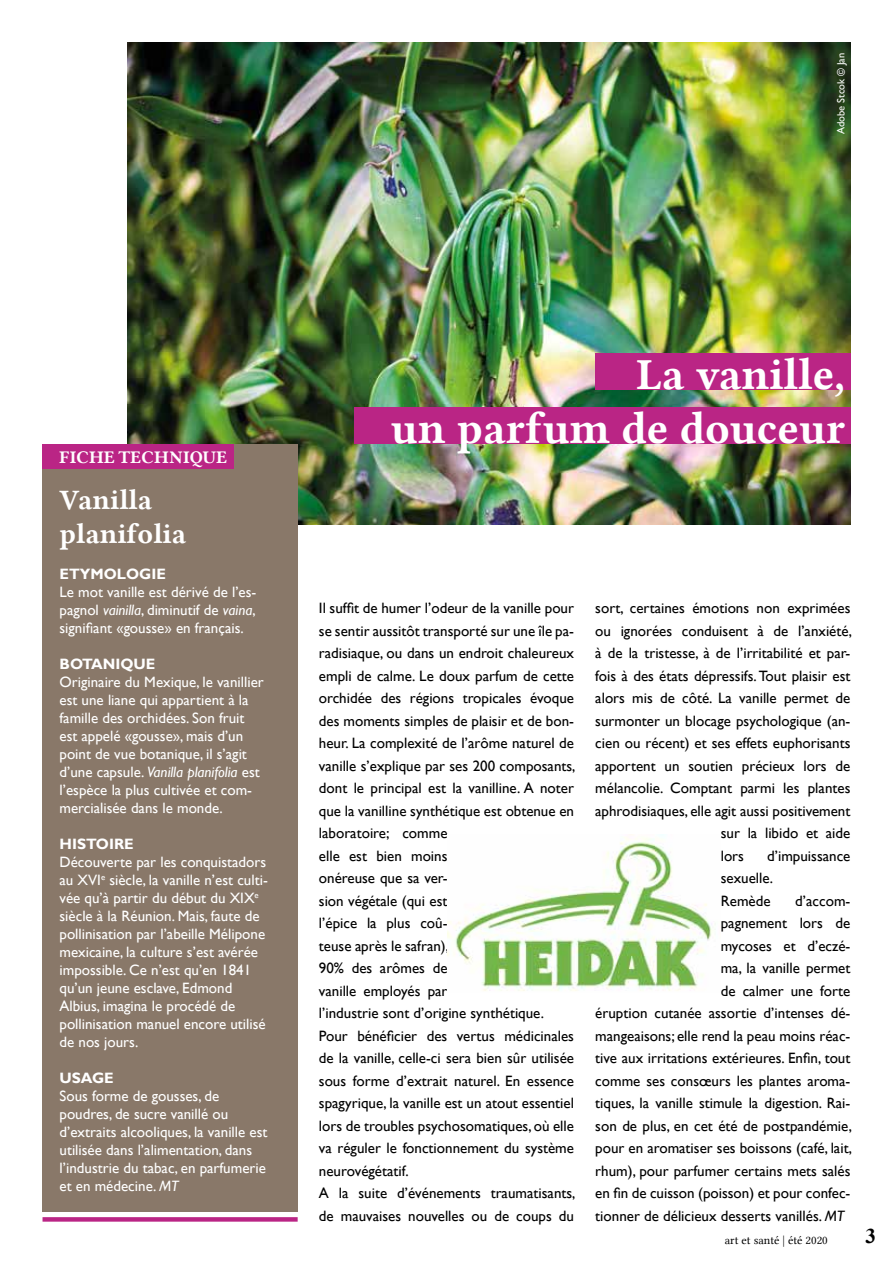
<style>
.page{position:relative;width:893px;height:1263px;background:#fff}
.page>*{position:absolute;margin:0;border:0;box-sizing:border-box;transform-origin:0 0}
.t1{font:45px/54px "Lin Libertine B";color:#fff;text-align:right}
.t2{font:28.5px/34.2px "Lin Libertine B";color:#fff}
.t3{font:700 21px "Times New Roman";color:#000}
.t4{font:18px "Lin Libertine B";letter-spacing:.01em;color:#fff}
.t5{font:15px/22.5px "Gill Sans";color:#000}
.t6{font:15px/18px "Gill Sans";color:#fff}
.t7{font:700 15px "Gill Sans";color:#fff}
.t8{font:12px "Lin Libertine";color:#000}
.t9{font:10.5px "Gill Sans";color:#fff}
.s1{font-style:italic}
</style>
<div class="page">
<img style="left:128px;top:43px;width:722px;height:481px">
<div style="left:43px;top:1217px;width:255px;height:5px;background:#ba2585"></div>
<div style="left:43px;top:444px;width:255px;height:768px;background:#897869"></div>
<div style="left:43px;top:444px;width:191px;height:25px;background:#ba2585"></div>
<img style="left:448px;top:835px;width:268px;height:156px">
<div style="left:595px;top:353px;width:255px;height:36px;background:#ba2585"></div>
<div style="left:354px;top:407px;width:496px;height:36px;background:#ba2585"></div>
<p class="t9" style="left:835px;top:134px;width:83px;rotate:-90deg">Adobe Stcok © Jan</p>
<p class="t4" style="left:60px;top:444px;width:169px">FICHE TECHNIQUE</p>
<h2 class="t2" style="left:60px;top:482px;width:128px">Vanilla planifolia</h2>
<p class="t7" style="left:60px;top:565px;width:108px">ETYMOLOGIE</p>
<p class="t6" style="left:60px;top:583px;width:198px;text-align:justify">Le mot vanille est dérivé de l’es&shy;pagnol <span class="s1">vainilla</span>, diminutif de <span class="s1">vaina</span>, signifiant «gousse» en français.</p>
<p class="t7" style="left:60px;top:655px;width:97px">BOTANIQUE</p>
<p class="t6" style="left:60px;top:673px;width:206px">Originaire du Mexique, le vanillier est une liane qui appartient à la famille des orchidées. Son fruit est appelé «gousse», mais d’un point de vue botanique, il s’agit d’une capsule. <span class="s1">Vanilla planifolia</span> est l’espèce la plus cultivée et com&shy;mercialisée dans le monde.</p>
<p class="t7" style="left:60px;top:835px;width:76px">HISTOIRE</p>
<p class="t6" style="left:60px;top:853px;width:210px">Découverte par les conquistadors au XVI<sup>e</sup> siècle, la vanille n’est culti&shy;vée qu’à partir du début du XIX<sup>e </sup>siècle à la Réunion. Mais, faute de pollinisation par l’abeille Mélipone mexicaine, la culture s’est avérée impossible. Ce n’est qu’en 1841 qu’un jeune esclave, Edmond<br>Albius, imagina le procédé de pollinisation manuel encore utilisé de nos jours.</p>
<p class="t7" style="left:60px;top:1069px;width:56px">USAGE</p>
<p class="t6" style="left:60px;top:1087px;width:209px">Sous forme de gousses, de poudres, de sucre vanillé ou d’extraits alcooliques, la vanille est utilisée dans l’alimentation, dans l’industrie du tabac, en parfumerie et en médecine. <span class="s1">MT</span></p>
<h1 class="t1" style="left:391px;top:346px;width:456px">La vanille,<br>un parfum de douceur</h1>
<p class="t5" style="left:319px;top:597px;width:258px">Il suffit de humer l’odeur de la vanille pour se sentir aussitôt transporté sur une île pa&shy;radisiaque, ou dans un endroit chaleureux empli de calme. Le doux parfum de cette orchidée des régions tropicales évoque des moments simples de plaisir et de bon&shy;heur. La complexité de l’arôme naturel de vanille s’explique par ses 200 composants, dont le principal est la vanilline. A noter que la vanilline synthétique est obtenue en laboratoire; comme<br>elle est bien moins<br>onéreuse que sa ver-<br>sion végétale (qui est<br>l’épice la plus coû-<br>teuse après le safran),<br>90% des arômes de<br>vanille employés par<br>l’industrie sont d’origine synthétique.<br>Pour bénéficier des vertus médicinales de la vanille, celle-ci sera bien sûr utilisée sous forme d’extrait naturel. En essence spagyrique, la vanille est un atout essentiel lors de troubles psychosomatiques, où elle va réguler le fonctionnement du système neurovégétatif.<br>A la suite d’événements traumatisants, de mauvaises nouvelles ou de coups du</p>
<p class="t5" style="left:595px;top:597px;width:257px">sort, certaines émotions non exprimées</p>
<p class="t5" style="left:595px;top:620px;width:258px">ou ignorées conduisent à de l’anxiété,</p>
<p class="t5" style="left:595px;top:642px;width:257px">à de la tristesse, à de l’irritabilité et par-</p>
<p class="t5" style="left:595px;top:665px;width:257px">fois à des états dépressifs. Tout plaisir est</p>
<p class="t5" style="left:595px;top:687px;width:257px">alors mis de côté. La vanille permet de</p>
<p class="t5" style="left:595px;top:710px;width:257px">surmonter un blocage psychologique (an-</p>
<p class="t5" style="left:595px;top:732px;width:257px">cien ou récent) et ses effets euphorisants</p>
<p class="t5" style="left:595px;top:755px;width:257px">apportent un soutien précieux lors de</p>
<p class="t5" style="left:595px;top:777px;width:257px">mélancolie. Comptant parmi les plantes</p>
<p class="t5" style="left:595px;top:800px;width:257px">aphrodisiaques, elle agit aussi positivement</p>
<p class="t5" style="left:721px;top:822px;width:131px">sur la libido et aide</p>
<p class="t5" style="left:721px;top:845px;width:25px">lors</p>
<p class="t5" style="left:721px;top:845px;width:131px;text-indent:46px">d’impuissance sexuelle.<br>Remède</p>
<p class="t5" style="left:795px;top:890px;width:57px">d’accom-</p>
<p class="t5" style="left:721px;top:912px;width:131px">pagnement lors de</p>
<p class="t5" style="left:721px;top:935px;width:131px">mycoses et d’eczé-</p>
<p class="t5" style="left:721px;top:957px;width:131px">ma, la vanille permet</p>
<p class="t5" style="left:721px;top:980px;width:131px">de calmer une forte</p>
<p class="t5" style="left:595px;top:1002px;width:257px">éruption cutanée assortie d’intenses dé-</p>
<p class="t5" style="left:595px;top:1025px;width:257px">mangeaisons; elle rend la peau moins réac-</p>
<p class="t5" style="left:595px;top:1047px;width:257px">tive aux irritations extérieures. Enfin, tout</p>
<p class="t5" style="left:595px;top:1070px;width:257px">comme ses consœurs les plantes aroma-</p>
<p class="t5" style="left:595px;top:1092px;width:257px">tiques, la vanille stimule la digestion. Rai-</p>
<p class="t5" style="left:595px;top:1115px;width:258px">son de plus, en cet été de postpandémie,</p>
<p class="t5" style="left:595px;top:1137px;width:258px">pour en aromatiser ses boissons (café, lait,</p>
<p class="t5" style="left:595px;top:1160px;width:257px">rhum), pour parfumer certains mets salés</p>
<p class="t5" style="left:595px;top:1182px;width:257px">en fin de cuisson (poisson) et pour confec-</p>
<p class="t5" style="left:595px;top:1205px;width:251px">tionner de délicieux desserts vanillés. <span class="s1">MT</span></p>
<p class="t8" style="left:725px;top:1233px;width:105px">art et santé | été 2020</p>
<h3 class="t3" style="left:865px;top:1221px;width:12px">3</h3>
</div>
